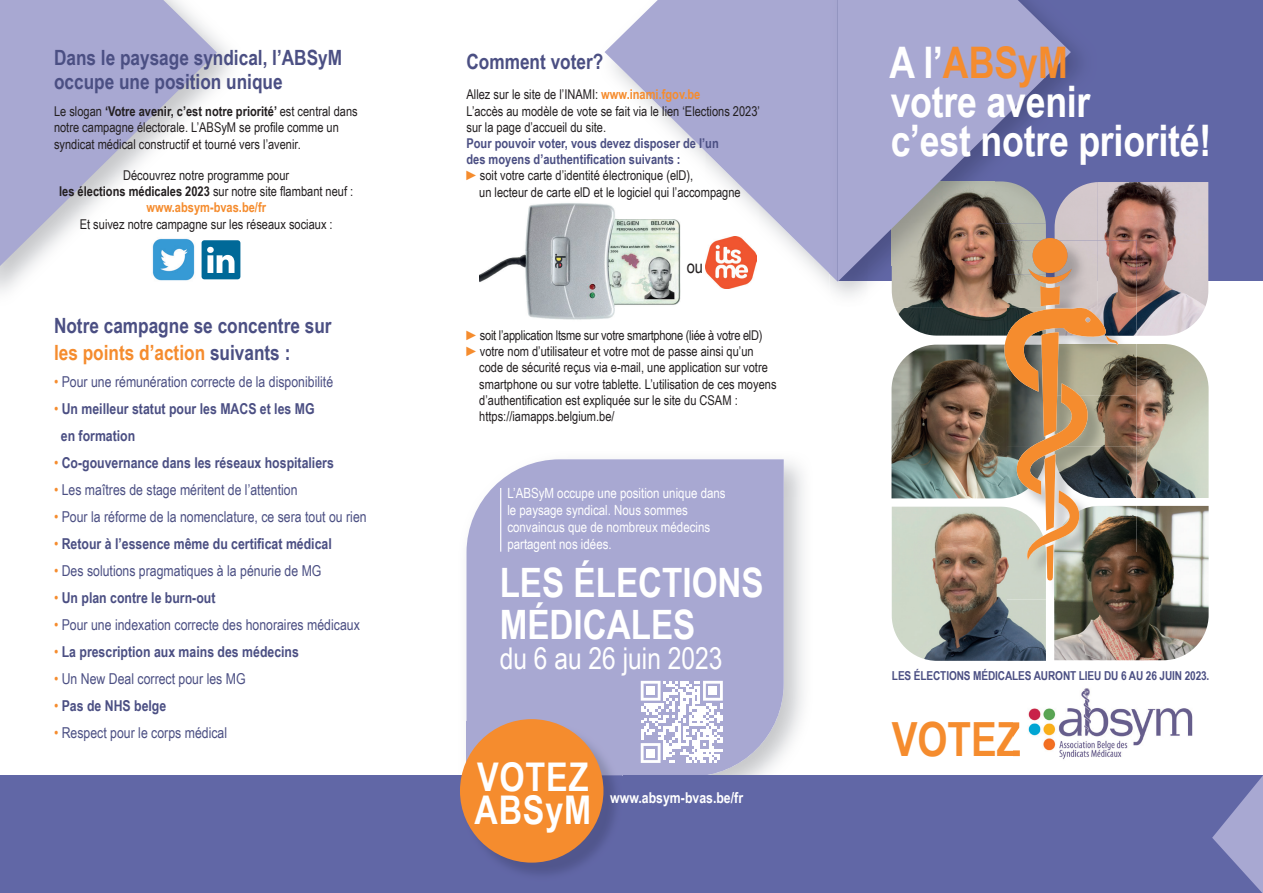
<style>
.page{position:relative;width:1263px;height:893px;background:#fff}
.page>*{position:absolute;margin:0;border:0;box-sizing:border-box;transform-origin:0 0}
.t1{font:700 47.1px "Arial Narrow";color:#f58c2e}
.t2{font:700 43.5px/38.7px "Arial Narrow";letter-spacing:-.005em;color:#fff}
.t3{font:700 40.5px/42px "Arial Narrow";color:#fff}
.t4{font:700 39.6px/32.5px "Arial Narrow";letter-spacing:.02em;color:#fff}
.t5{font:30px "Arial Narrow";color:#fff}
.t6{font:700 21px/24px "Arial Narrow";color:#4b4f83}
.t7{font:18px "Arial Narrow";color:#231f20}
.t8{font:15px "Arial Narrow";color:#4b4f83}
.t9{font:700 15px/27px "Arial Narrow";color:#4b4f83}
.t10{font:700 15px "Arial Narrow";color:#fff}
.t11{font:14.1px/16.8px "Arial Narrow";color:#fff}
.t12{font:13.5px/16.2px "Arial Narrow";color:#231f20}
.t13{font:700 13.5px/16.2px "Arial Narrow";color:#4b4f83}
.t14{font:13.5px "Arial Narrow";letter-spacing:-.02em;color:#231f20}
.t15{font:700 12.3px "Arial Narrow";letter-spacing:-.01em;color:#4b4f83}
.s1{font-weight:700}
.s2{font-weight:700;color:#f58c2e}
.s3{color:#f58c2e}
.s4{font-weight:400;color:#f58c2e}
.s5{font-weight:400;color:#231f20}
</style>
<div class="page">
<div style="left:838px;top:0;width:425px;height:281px;background:#6167a6"></div>
<svg style="left:604px;top:0;width:225px;height:282px;fill:#a8a8d2"></svg>
<img style="left:1028px;top:688px;width:165px;height:72px">
<img style="left:1014px;top:722px;width:6px;height:35px">
<img style="left:895px;top:308px;width:108px;height:28px">
<img style="left:1136px;top:344px;width:72px;height:154px">
<img style="left:1098px;top:182px;width:110px;height:154px">
<img style="left:891px;top:345px;width:112px;height:153px">
<img style="left:1054px;top:506px;width:154px;height:154px">
<img style="left:892px;top:507px;width:154px;height:154px">
<svg style="left:0;top:0;width:217px;height:282px;fill:#a8a8d2"></svg>
<div style="left:466px;top:459px;width:318px;height:316px;background:#a8a8d2"></div>
<img style="left:152px;top:238px;width:43px;height:43px">
<div style="left:199px;top:232px;width:50px;height:56px;background:#fff"></div>
<div style="left:202px;top:240px;width:38px;height:39px;background:#006998;border-radius:3px"></div>
<svg style="left:207px;top:247px;width:27px;height:26px"></svg>
<img style="left:1118px;top:344px;width:18px;height:51px">
<img style="left:1118px;top:395px;width:18px;height:103px">
<img style="left:1098px;top:241px;width:38px;height:95px">
<img style="left:1054px;top:506px;width:82px;height:93px">
<img style="left:1007px;top:580px;width:39px;height:19px">
<hr style="left:500px;top:488px;width:1px;height:64px;background:#fff">
<img style="left:867px;top:282px;width:25px;height:11px">
<img style="left:829px;top:0;width:9px;height:282px">
<img style="left:892px;top:282px;width:111px;height:26px">
<img style="left:1071px;top:182px;width:27px;height:87px">
<img style="left:1003px;top:269px;width:115px;height:311px">
<img style="left:1040px;top:286px;width:20px;height:20px">
<img style="left:1028px;top:269px;width:44px;height:15px">
<svg style="left:838px;top:0;width:233px;height:282px;fill:#a8a8d2"></svg>
<div style="left:0;top:775px;width:1263px;height:118px;background:#6167a6"></div>
<svg style="left:1212px;top:776px;width:51px;height:117px"></svg>
<img style="left:462px;top:721px;width:160px;height:153px">
<div style="left:460px;top:719px;width:143px;height:144px;background:#f58c2e;border-radius:50%"></div>
<img style="left:525px;top:203px;width:90px;height:117px">
<img style="left:480px;top:252px;width:66px;height:48px">
<img style="left:599px;top:202px;width:92px;height:106px">
<img style="left:705px;top:236px;width:52px;height:52px">
<svg style="left:641px;top:681px;width:82px;height:82px"></svg>
<div style="left:646px;top:686px;width:9px;height:9px;background:#fff"></div>
<div style="left:709px;top:686px;width:8px;height:9px;background:#fff"></div>
<div style="left:646px;top:749px;width:9px;height:8px;background:#fff"></div>
<h3 class="t6" style="left:54px;top:45px;width:290px">Dans le paysage syndical, l’ABSyM occupe une position unique</h3>
<p class="t12" style="left:54px;top:103px;width:305px">Le slogan <span class="s1">‘Votre avenir, c’est notre priorité’</span> est central dans notre campagne électorale. L’ABSyM se profile comme un syndicat médical constructif et tourné vers l’avenir.</p>
<p class="t12" style="left:59px;top:167px;width:296px;text-align:center">Découvrez notre programme pour<br><span class="s1">les élections médicales 2023</span> sur notre site flambant neuf : <span class="s2">www.absym-bvas.be/fr</span></p>
<p class="t12" style="left:80px;top:215px;width:254px">Et suivez notre campagne sur les réseaux sociaux :</p>
<h3 class="t6" style="left:54px;top:311px;width:279px;line-height:27px">Notre campagne se concentre sur <span class="s3">les points d’action</span> suivants :</h3>
<p class="t8" style="left:54px;top:371px;width:281px"><span class="s3">•</span> Pour une rémunération correcte de la disponibilité</p>
<p class="t9" style="left:61px;top:395px;width:255px;text-indent:-7px"><span class="s4">•</span> Un meilleur statut pour les MACS et les MG en formation</p>
<p class="t9" style="left:54px;top:449px;width:281px"><span class="s4">•</span> Co-gouvernance dans les réseaux hospitaliers</p>
<p class="t8" style="left:54px;top:479px;width:245px"><span class="s3">•</span> Les maîtres de stage méritent de l’attention</p>
<p class="t8" style="left:54px;top:506px;width:314px"><span class="s3">•</span> Pour la réforme de la nomenclature, ce sera tout ou rien</p>
<p class="t9" style="left:54px;top:530px;width:279px"><span class="s4">•</span> Retour à l’essence même du certificat médical</p>
<p class="t8" style="left:54px;top:560px;width:269px"><span class="s3">•</span> Des solutions pragmatiques à la pénurie de MG</p>
<p class="t9" style="left:54px;top:584px;width:163px"><span class="s4">•</span> Un plan contre le burn-out</p>
<p class="t8" style="left:54px;top:614px;width:307px"><span class="s3">•</span> Pour une indexation correcte des honoraires médicaux</p>
<p class="t9" style="left:54px;top:638px;width:246px"><span class="s4">•</span> La prescription aux mains des médecins</p>
<p class="t8" style="left:54px;top:668px;width:193px"><span class="s3">•</span> Un New Deal correct pour les MG</p>
<p class="t9" style="left:54px;top:692px;width:114px"><span class="s4">•</span> Pas de NHS belge</p>
<p class="t8" style="left:54px;top:722px;width:175px"><span class="s3">•</span> Respect pour le corps médical</p>
<h3 class="t6" style="left:466px;top:49px;width:138px">Comment voter?</h3>
<p class="t12" style="left:466px;top:86px;width:295px">Allez sur le site de l’INAMI: <span class="s2">www.inami.fgov.be<br></span>L’accès au modèle de vote se fait via le lien ‘Elections 2023’ sur la page d’accueil du site.</p>
<p class="t13" style="left:466px;top:134px;width:254px">Pour pouvoir voter, vous devez disposer de l’un des moyens d’authentification suivants :<br><span class="s4">►</span><span class="s5">soit votre carte d’identité électronique (elD),</span></p>
<p class="t12" style="left:479px;top:183px;width:263px">un lecteur de carte elD et le logiciel qui l’accompagne</p>
<h3 class="t7" style="left:687px;top:253px;width:18px">ou</h3>
<p class="t14" style="left:466px;top:325px;width:297px"><span class="s3">►</span>soit l’application ltsme sur votre smartphone (liée à votre elD)</p>
<p class="t12" style="left:466px;top:343px;width:289px"><span class="s3">►</span>votre nom d’utilisateur et votre mot de passe ainsi qu’un</p>
<p class="t12" style="left:479px;top:359px;width:290px">code de sécurité reçus via e-mail, une application sur votre</p>
<p class="t12" style="left:479px;top:375px;width:299px">smartphone ou sur votre tablette. L’utilisation de ces moyens</p>
<p class="t12" style="left:479px;top:391px;width:260px">d’authentification est expliquée sur le site du CSAM :</p>
<p class="t12" style="left:479px;top:408px;width:137px">https://iamapps.belgium.be/</p>
<p class="t11" style="left:507px;top:484px;width:220px">L’ABSyM occupe une position unique dans le paysage syndical. Nous sommes convaincus que de nombreux médecins partagent nos idées.</p>
<h3 class="t3" style="left:500px;top:560px;width:266px">LES ÉLECTIONS<br>MÉDICALES</h3>
<h3 class="t5" style="left:500px;top:637px;width:224px">du 6 au 26 juin 2023</h3>
<h3 class="t4" style="left:474px;top:759px;width:118px">VOTEZ<br>ABSyM</h3>
<p class="t10" style="left:610px;top:786px;width:134px">www.absym-bvas.be/fr</p>
<h2 class="t2" style="left:890px;top:42px;width:323px">A l’<span class="s3">ABSyM<br></span>votre avenir<br>c’est notre priorité!</h2>
<p class="t15" style="left:892px;top:666px;width:319px">LES ÉLECTIONS MÉDICALES AURONT LIEU DU 6 AU 26 JUIN 2023.</p>
<h1 class="t1" style="left:892px;top:704px;width:130px">VOTEZ</h1>
</div>
